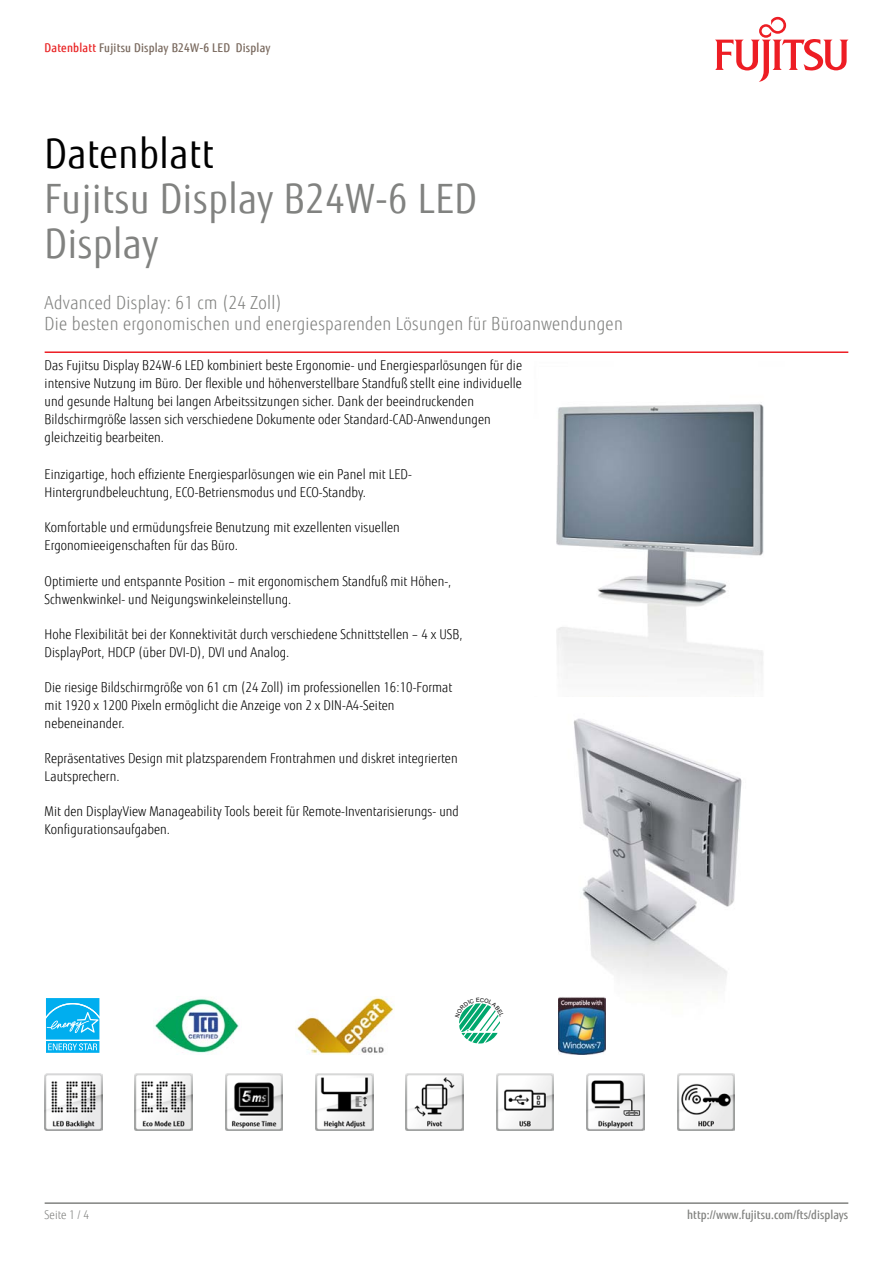
<style>
.page{position:relative;width:893px;height:1263px;background:#fff}
.page>*{position:absolute;margin:0;border:0;box-sizing:border-box;transform-origin:0 0}
.t1{font:40.5px/45px "Fujitsu Sans";letter-spacing:.02em;color:#818280;scale:.9 1}
.t2{font:40.5px "Fujitsu Sans";letter-spacing:.02em;color:#000;scale:.9 1}
.t3{font:300 18px/21px "Fujitsu Sans";letter-spacing:.02em;color:#818280;scale:.9 1}
.t4{font:300 13.5px/18px "Fujitsu Sans";letter-spacing:.005em;color:#000;scale:.9 1}
.t5{font:500 12px "Fujitsu Sans";letter-spacing:.02em;color:#79695e;scale:.9 1}
.t6{font:500 12px "Fujitsu Sans";letter-spacing:.005em;color:#818280;scale:.9 1}
.t7{font:300 12px "Fujitsu Sans";letter-spacing:.005em;color:#818280;scale:.9 1}
.s1{color:#e92425}
</style>
<div class="page">
<hr style="left:45px;top:1202px;width:803px;height:2px;background:#818280">
<hr style="left:45px;top:351px;width:803px;height:2px;background:#ed1d24">
<svg style="left:715px;top:17px;width:133px;height:65px"></svg>
<img style="left:556px;top:404px;width:208px;height:281px">
<img style="left:573px;top:718px;width:169px;height:319px">
<img style="left:45px;top:1073px;width:57px;height:58px">
<img style="left:135px;top:1073px;width:57px;height:58px">
<img style="left:225px;top:1073px;width:58px;height:58px">
<img style="left:316px;top:1073px;width:57px;height:58px">
<img style="left:406px;top:1073px;width:57px;height:58px">
<img style="left:496px;top:1073px;width:58px;height:58px">
<img style="left:587px;top:1073px;width:57px;height:58px">
<img style="left:677px;top:1073px;width:57px;height:58px">
<svg style="left:46px;top:998px;width:54px;height:55px;background:#2ebcf1"></svg>
<img style="left:155px;top:998px;width:84px;height:55px">
<img style="left:295px;top:997px;width:99px;height:57px">
<img style="left:558px;top:997px;width:47px;height:57px">
<svg style="left:459px;top:1003px;width:41px;height:40px"></svg>
<p class="t5" style="left:45px;top:40px;width:252px"><span class="s1">Datenblatt</span> Fujitsu Display B24W-6 LED Display</p>
<h1 class="t2" style="left:45px;top:130px;width:189px">Datenblatt</h1>
<h1 class="t1" style="left:45px;top:177px;width:482px">Fujitsu Display B24W-6 LED<br>Display</h1>
<h2 class="t3" style="left:45px;top:292px;width:644px">Advanced Display: 61 cm (24 Zoll)<br>Die besten ergonomischen und energiesparenden Lösungen für Büroanwendungen</h2>
<p class="t4" style="left:45px;top:357px;width:532px">Das Fujitsu Display B24W-6 LED kombiniert beste Ergonomie- und Energiesparlösungen für die intensive Nutzung im Büro. Der flexible und höhenverstellbare Standfuß stellt eine individuelle und gesunde Haltung bei langen Arbeitssitzungen sicher. Dank der beeindruckenden Bildschirmgröße lassen sich verschiedene Dokumente oder Standard-CAD-Anwendungen gleichzeitig bearbeiten.</p>
<p class="t4" style="left:45px;top:466px;width:410px">Einzigartige, hoch effiziente Energiesparlösungen wie ein Panel mit LED-<br>Hintergrundbeleuchtung, ECO-Betriensmodus und ECO-Standby.</p>
<p class="t4" style="left:45px;top:519px;width:396px">Komfortable und ermüdungsfreie Benutzung mit exzellenten visuellen<br>Ergonomieeigenschaften für das Büro.</p>
<p class="t4" style="left:45px;top:572px;width:453px">Optimierte und entspannte Position – mit ergonomischem Standfuß mit Höhen-,<br>Schwenkwinkel- und Neigungswinkeleinstellung.</p>
<p class="t4" style="left:45px;top:625px;width:466px">Hohe Flexibilität bei der Konnektivität durch verschiedene Schnittstellen – 4 x USB,<br>DisplayPort, HDCP (über DVI-D), DVI und Analog.</p>
<p class="t4" style="left:45px;top:678px;width:455px">Die riesige Bildschirmgröße von 61 cm (24 Zoll) im professionellen 16:10-Format mit 1920 x 1200 Pixeln ermöglicht die Anzeige von 2 x DIN-A4-Seiten nebeneinander.</p>
<p class="t4" style="left:45px;top:749px;width:460px">Repräsentatives Design mit platzsparendem Frontrahmen und diskret integrierten<br>Lautsprechern.</p>
<p class="t4" style="left:45px;top:803px;width:462px">Mit den DisplayView Manageability Tools bereit für Remote-Inventarisierungs- und<br>Konfigurationsaufgaben.</p>
<p class="t7" style="left:45px;top:1208px;width:51px">Seite 1 / 4</p>
<p class="t6" style="left:687px;top:1208px;width:181px">http://www.fujitsu.com/fts/displays</p>
</div>
